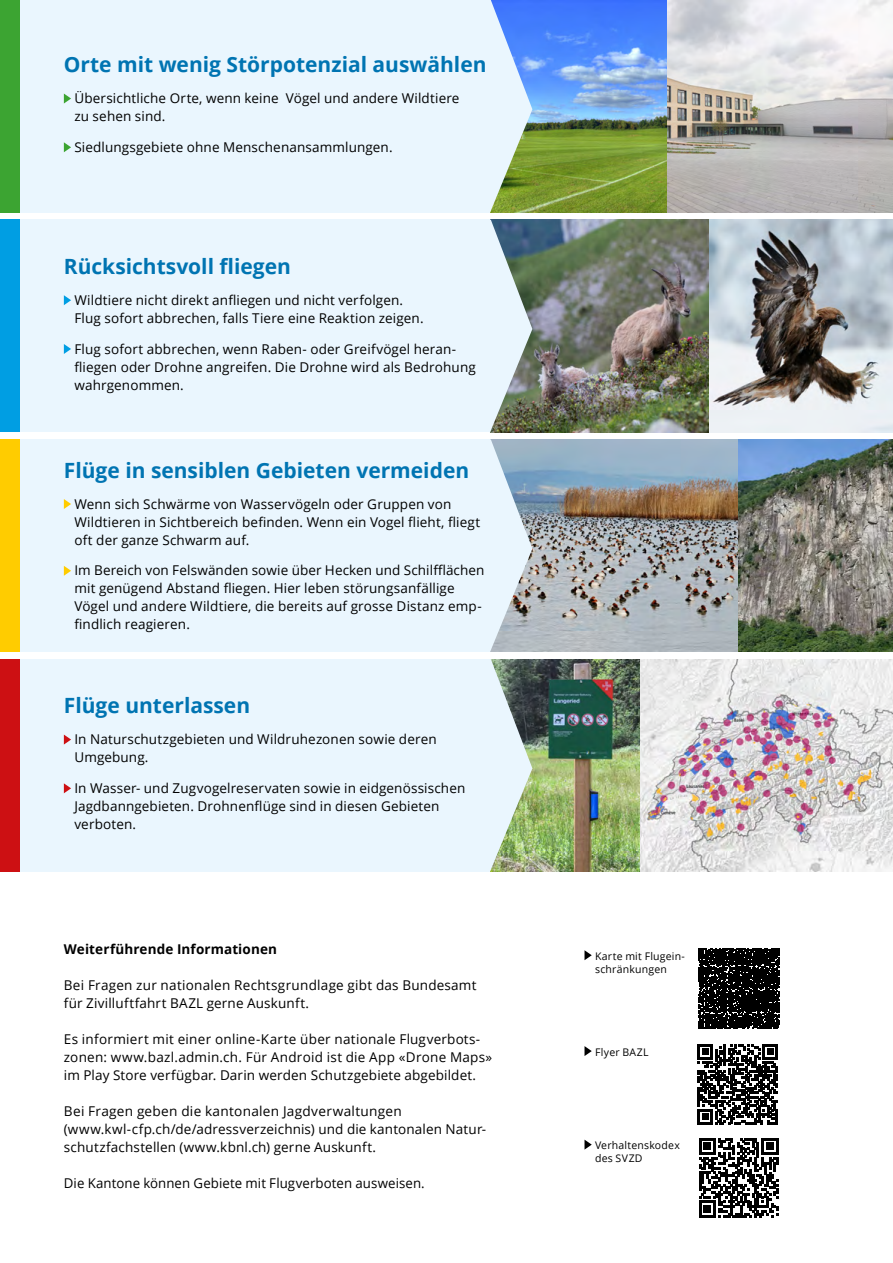
<style>
.page{position:relative;width:893px;height:1263px;background:#fff}
.page>*{position:absolute;margin:0;border:0;box-sizing:border-box;transform-origin:0 0}
.t1{font:700 21px "Open Sans";color:#0074b2}
.t2{font:13.5px/18px "Open Sans";letter-spacing:.01em;color:#000}
.t3{font:700 13.5px "Open Sans";letter-spacing:.01em;color:#000}
.t4{font:10.5px/12.6px "Open Sans";letter-spacing:.02em;color:#000}
</style>
<div class="page">
<div style="left:0;top:0;width:893px;height:213px;background:#eaf6fe"></div>
<img style="left:532px;top:0;width:136px;height:213px">
<img style="left:668px;top:0;width:225px;height:213px">
<svg style="left:490px;top:0;width:42px;height:213px"></svg>
<div style="left:0;top:0;width:19px;height:213px;background:#3ca432"></div>
<div style="left:0;top:220px;width:893px;height:212px;background:#eaf6fe"></div>
<img style="left:532px;top:220px;width:361px;height:212px">
<svg style="left:490px;top:220px;width:42px;height:212px"></svg>
<div style="left:0;top:220px;width:19px;height:212px;background:#009ee3"></div>
<div style="left:0;top:439px;width:893px;height:213px;background:#eaf6fe"></div>
<img style="left:738px;top:439px;width:155px;height:213px">
<img style="left:532px;top:439px;width:206px;height:213px">
<svg style="left:490px;top:439px;width:42px;height:213px"></svg>
<div style="left:0;top:439px;width:19px;height:213px;background:#fc0"></div>
<div style="left:0;top:659px;width:893px;height:213px;background:#eaf6fe"></div>
<img style="left:532px;top:659px;width:361px;height:213px">
<img style="left:490px;top:659px;width:42px;height:213px">
<div style="left:0;top:659px;width:19px;height:213px;background:#cd1013"></div>
<svg style="left:699px;top:1138px;width:79px;height:80px"></svg>
<svg style="left:698px;top:1044px;width:80px;height:80px"></svg>
<svg style="left:584px;top:950px;width:8px;height:10px"></svg>
<svg style="left:584px;top:1046px;width:8px;height:10px"></svg>
<svg style="left:584px;top:1139px;width:8px;height:10px"></svg>
<svg style="left:699px;top:948px;width:80px;height:81px;background:#141414"></svg>
<svg style="left:64px;top:94px;width:7px;height:10px"></svg>
<svg style="left:64px;top:142px;width:7px;height:10px"></svg>
<svg style="left:64px;top:295px;width:7px;height:10px"></svg>
<svg style="left:64px;top:344px;width:7px;height:10px"></svg>
<svg style="left:64px;top:499px;width:7px;height:10px"></svg>
<svg style="left:64px;top:566px;width:7px;height:10px"></svg>
<svg style="left:64px;top:734px;width:7px;height:10px"></svg>
<svg style="left:64px;top:783px;width:7px;height:10px"></svg>
<h1 class="t1" style="left:64px;top:50px;width:424px">Orte mit wenig Störpotenzial auswählen</h1>
<p class="t2" style="left:74px;top:89px;width:387px">Übersichtliche Orte, wenn keine Vögel und andere Wildtiere zu sehen sind.</p>
<p class="t2" style="left:74px;top:138px;width:320px">Siedlungsgebiete ohne Menschenansammlungen.</p>
<h1 class="t1" style="left:64px;top:252px;width:229px">Rücksichtsvoll fliegen</h1>
<p class="t2" style="left:74px;top:291px;width:351px">Wildtiere nicht direkt anfliegen und nicht verfolgen.<br>Flug sofort abbrechen, falls Tiere eine Reaktion zeigen.</p>
<p class="t2" style="left:74px;top:339px;width:403px">Flug sofort abbrechen, wenn Raben- oder Greifvögel heran&shy;fliegen oder Drohne angreifen. Die Drohne wird als Bedrohung wahrgenommen.</p>
<h1 class="t1" style="left:64px;top:455px;width:407px">Flüge in sensiblen Gebieten vermeiden</h1>
<p class="t2" style="left:74px;top:494px;width:407px">Wenn sich Schwärme von Wasservögeln oder Gruppen von<br>Wildtieren in Sichtbereich befinden. Wenn ein Vogel flieht, fliegt oft der ganze Schwarm auf.</p>
<p class="t2" style="left:74px;top:561px;width:411px">Im Bereich von Felswänden sowie über Hecken und Schilfflächen mit genügend Abstand fliegen. Hier leben störungsanfällige Vögel und andere Wildtiere, die bereits auf grosse Distanz emp&shy;findlich reagieren.</p>
<h1 class="t1" style="left:64px;top:691px;width:188px">Flüge unterlassen</h1>
<p class="t2" style="left:74px;top:730px;width:364px">In Naturschutzgebieten und Wildruhezonen sowie deren<br>Umgebung.</p>
<p class="t2" style="left:74px;top:779px;width:392px">In Wasser- und Zugvogelreservaten sowie in eidgenössischen<br>Jagdbanngebieten. Drohnenflüge sind in diesen Gebieten verboten.</p>
<p class="t3" style="left:64px;top:940px;width:215px">Weiterführende Informationen</p>
<p class="t2" style="left:64px;top:976px;width:414px">Bei Fragen zur nationalen Rechtsgrundlage gibt das Bundesamt für Zivilluftfahrt BAZL gerne Auskunft.</p>
<p class="t2" style="left:64px;top:1030px;width:430px">Es informiert mit einer online-Karte über nationale Flugverbots&shy;zonen: www.bazl.admin.ch. Für Android ist die App «Drone Maps» im Play Store verfügbar. Darin werden Schutzgebiete abgebildet.</p>
<p class="t2" style="left:64px;top:1102px;width:424px">Bei Fragen geben die kantonalen Jagdverwaltungen (www.kwl-cfp.ch/de/adressverzeichnis) und die kantonalen Natur&shy;schutzfachstellen (www.kbnl.ch) gerne Auskunft.</p>
<p class="t2" style="left:64px;top:1174px;width:362px">Die Kantone können Gebiete mit Flugverboten ausweisen.</p>
<p class="t4" style="left:595px;top:949px;width:91px">Karte mit Flugein&shy;schränkungen</p>
<p class="t4" style="left:595px;top:1045px;width:55px">Flyer BAZL</p>
<p class="t4" style="left:595px;top:1139px;width:86px">Verhaltenskodex des SVZD</p>
</div>
